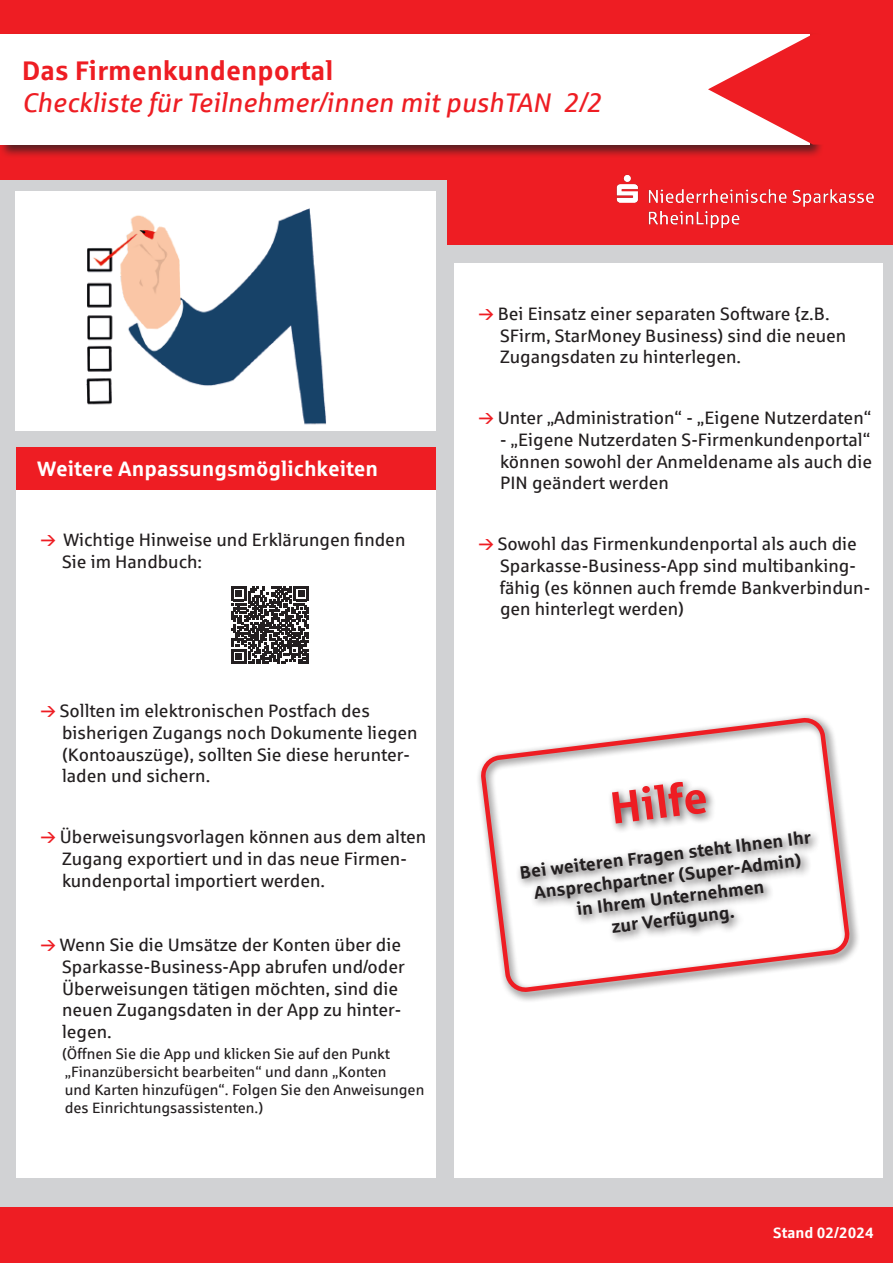
<style>
.page{position:relative;width:893px;height:1263px;background:#fff}
.page>*{position:absolute;margin:0;border:0;box-sizing:border-box;transform-origin:0 0}
.t1{font:700 45px "Sparkasse Rg";color:#ee1d23}
.t2{font:italic 27px/32.4px "Sparkasse Rg";color:#ee1d23}
.t3{font:700 21px "Sparkasse Rg";color:#fff}
.t4{font:18px/21.6px "Sparkasse Rg";color:#231f20}
.t5{font:700 18px/21.6px "Sparkasse Rg";color:#231f20;text-align:center}
.t6{font:15px/18px "Sparkasse Rg";color:#231f20}
.t7{font:700 15px "Sparkasse Rg";color:#fff}
.s1{font-weight:700;font-style:normal}
</style>
<div class="page">
<div style="left:0;top:0;width:893px;height:247px;background:#ee1d23"></div>
<div style="left:0;top:32px;width:824px;height:127px;background:#231f20;opacity:.75"></div>
<div style="left:0;top:34px;width:810px;height:111px;background:#fff"></div>
<svg style="left:708px;top:34px;width:116px;height:111px"></svg>
<div style="left:0;top:180px;width:447px;height:134px;background:#d1d2d4"></div>
<div style="left:0;top:246px;width:892px;height:1017px;background:#d1d2d4"></div>
<div style="left:0;top:1208px;width:892px;height:55px;background:#ee1d23"></div>
<div style="left:16px;top:191px;width:420px;height:240px;background:#fff"></div>
<img style="left:86px;top:208px;width:240px;height:217px">
<div style="left:475px;top:264px;width:407px;height:914px;background:#fff"></div>
<div style="left:454px;top:264px;width:21px;height:914px;background:#fff"></div>
<div style="left:16px;top:448px;width:420px;height:42px;background:#ee1d23"></div>
<div style="left:37px;top:490px;width:399px;height:688px;background:#fff"></div>
<div style="left:16px;top:490px;width:21px;height:688px;background:#fff"></div>
<img style="left:616px;top:174px;width:258px;height:55px">
<svg style="left:232px;top:587px;width:76px;height:76px"></svg>
<div style="left:476px;top:713px;width:384px;height:289px;background:#231f20;opacity:.75"></div>
<svg style="left:482px;top:719px;width:366px;height:272px"></svg>
<p class="t2" style="left:22px;top:53px;width:582px"><span class="s1">Das Firmenkundenportal<br></span>Checkliste für Teilnehmer/innen mit pushTAN 2/2</p>
<p class="t3" style="left:37px;top:455px;width:342px">Weitere Anpassungsmöglichkeiten</p>
<p class="t4" style="left:62px;top:529px;width:345px">Wichtige Hinweise und Erklärungen finden<br>Sie im Handbuch:</p>
<p class="t4" style="left:60px;top:700px;width:359px">Sollten im elektronischen Postfach des bisherigen Zugangs noch Dokumente liegen (Kontoauszüge), sollten Sie diese herunter&shy;laden und sichern.</p>
<p class="t4" style="left:60px;top:826px;width:368px">Überweisungsvorlagen können aus dem alten<br>Zugang exportiert und in das neue Firmen&shy;kundenportal importiert werden.</p>
<p class="t4" style="left:60px;top:934px;width:347px">Wenn Sie die Umsätze der Konten über die Sparkasse-Business-App abrufen und/oder Überweisungen tätigen möchten, sind die neuen Zugangsdaten in der App zu hinter&shy;legen.</p>
<p class="t6" style="left:62px;top:1045px;width:330px">(Öffnen Sie die App und klicken Sie auf den Punkt</p>
<p class="t6" style="left:65px;top:1063px;width:361px">„Finanzübersicht bearbeiten“ und dann „Konten<br>und Karten hinzufügen“. Folgen Sie den Anweisungen des Einrichtungsassistenten.)</p>
<p class="t4" style="left:498px;top:302px;width:350px">Bei Einsatz einer separaten Software {z.B.<br>SFirm, StarMoney Business) sind die neuen<br>Zugangsdaten zu hinterlegen.</p>
<p class="t4" style="left:498px;top:407px;width:375px">Unter „Administration“ - „Eigene Nutzerdaten“</p>
<p class="t4" style="left:500px;top:428px;width:374px;text-align:justify">- „Eigene Nutzerdaten S-Firmenkundenportal“ können sowohl der Anmeldename als auch die PIN geändert werden</p>
<p class="t4" style="left:498px;top:533px;width:374px">Sowohl das Firmenkundenportal als auch die Sparkasse-Business-App sind multibanking&shy;fähig (es können auch fremde Bankverbindun&shy;gen hinterlegt werden)</p>
<p class="t1" style="left:606px;top:780px;width:100px;rotate:-7deg">Hilfe</p>
<p class="t5" style="left:518px;top:861px;width:295px;rotate:-7deg">Bei weiteren Fragen steht Ihnen Ihr<br>Ansprechpartner (Super-Admin)<br>in Ihrem Unternehmen<br>zur Verfügung.</p>
<p class="t7" style="left:773px;top:1223px;width:102px">Stand 02/2024</p>
</div>
